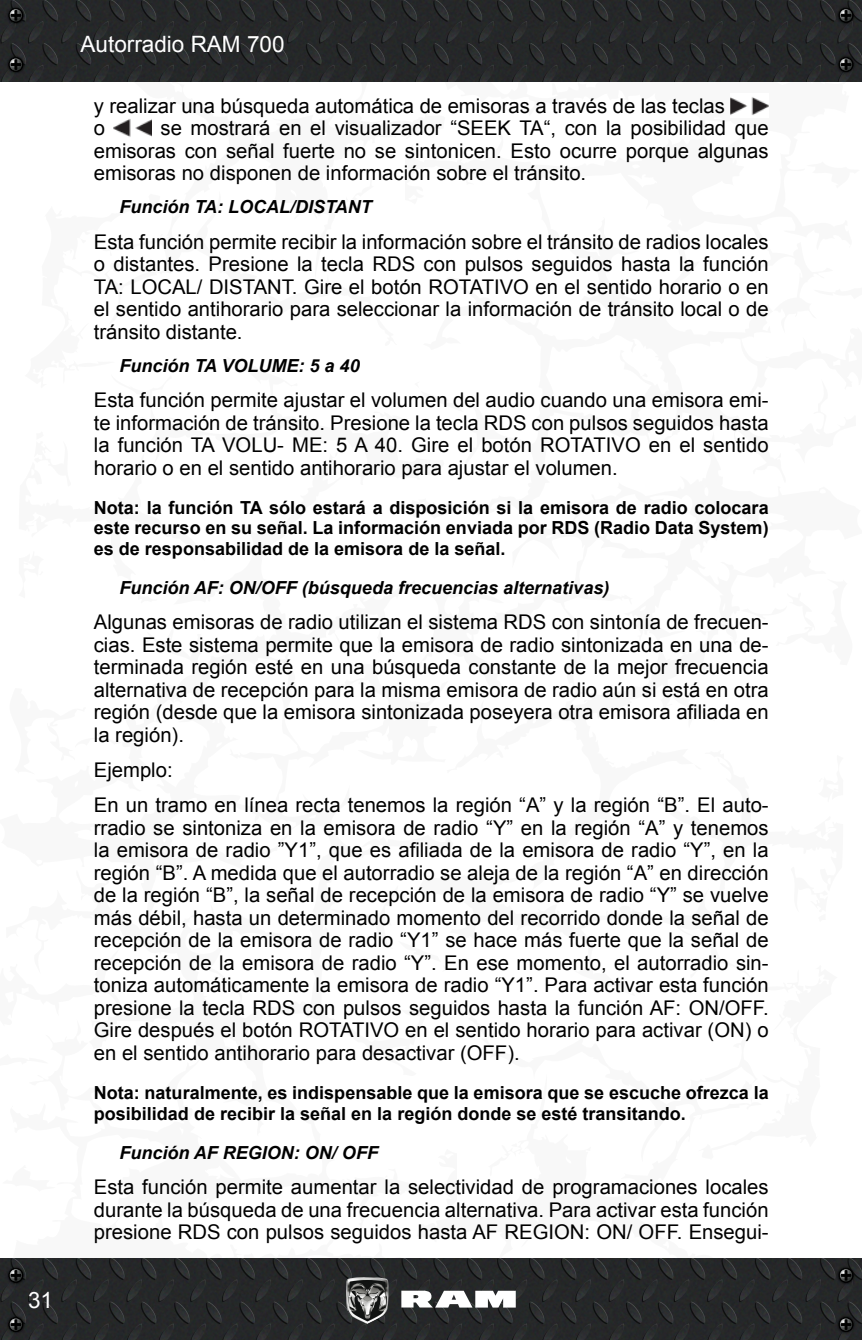
<style>
.page{position:relative;width:862px;height:1340px;background:#fff}
.page>*{position:absolute;margin:0;border:0;box-sizing:border-box;transform-origin:0 0}
.t1{font:22.5px "Arial";color:#fff}
._4_Normal{font:20.25px/22.5px "Arial";color:#000;text-align:justify}
._6_NOTA{font:700 18px/20.2px "Arial";color:#000;text-align:justify}
._3a_Negritas{font:italic 700 18px "Arial";color:#000}
</style>
<div class="page">
<svg style="left:861px;top:39px;width:1px;height:1259px"></svg>
<img style="left:0;top:0;width:861px;height:81px">
<img style="left:0;top:1258px;width:861px;height:81px">
<svg style="left:401px;top:1290px;width:114px;height:17px"></svg>
<img style="left:346px;top:1276px;width:42px;height:47px">
<img style="left:5px;top:4px;width:22px;height:22px">
<svg style="left:8px;top:8px;width:16px;height:15px"></svg>
<img style="left:5px;top:1264px;width:22px;height:22px">
<svg style="left:8px;top:1267px;width:16px;height:15px"></svg>
<img style="left:834px;top:4px;width:22px;height:22px">
<svg style="left:837px;top:8px;width:16px;height:15px"></svg>
<img style="left:834px;top:1264px;width:22px;height:22px">
<svg style="left:837px;top:1267px;width:16px;height:15px"></svg>
<img style="left:5px;top:53px;width:22px;height:23px">
<svg style="left:8px;top:57px;width:16px;height:15px"></svg>
<img style="left:5px;top:1313px;width:22px;height:22px">
<svg style="left:8px;top:1316px;width:16px;height:15px"></svg>
<img style="left:834px;top:53px;width:22px;height:23px">
<svg style="left:837px;top:57px;width:16px;height:15px"></svg>
<img style="left:834px;top:1313px;width:22px;height:22px">
<svg style="left:837px;top:1316px;width:16px;height:15px"></svg>
<img style="left:730px;top:97px;width:38px;height:18px">
<img style="left:114px;top:119px;width:38px;height:18px">
<p class="t1" style="left:28px;top:1284px;width:27px">31</p>
<p class="t1" style="left:80px;top:29px;width:205px">Autorradio RAM 700</p>
<p class="_4_Normal" style="left:94px;top:95px;width:632px">y realizar una búsqueda automática de emisoras a través de las teclas o</p>
<p class="_4_Normal" style="left:94px;top:117px;width:676px;text-indent:67px">se mostrará en el visualizador “SEEK TA“, con la posibilidad que emisoras con señal fuerte no se sintonicen. Esto ocurre porque algunas emisoras no disponen de información sobre el tránsito.</p>
<p class="_3a_Negritas" style="left:119px;top:195px;width:254px">Función TA: LOCAL/DISTANT</p>
<p class="_4_Normal" style="left:94px;top:231px;width:676px">Esta función permite recibir la información sobre el tránsito de radios locales o distantes. Presione la tecla RDS con pulsos seguidos hasta la función TA: LOCAL/ DISTANT. Gire el botón ROTATIVO en el sentido horario o en el sentido antihorario para seleccionar la información de tránsito local o de tránsito distante.</p>
<p class="_3a_Negritas" style="left:119px;top:353px;width:242px">Función TA VOLUME: 5 a 40</p>
<p class="_4_Normal" style="left:94px;top:389px;width:676px">Esta función permite ajustar el volumen del audio cuando una emisora emi&shy;te información de tránsito. Presione la tecla RDS con pulsos seguidos hasta la función TA VOLU- ME: 5 A 40. Gire el botón ROTATIVO en el sentido horario o en el sentido antihorario para ajustar el volumen.</p>
<p class="_6_NOTA" style="left:94px;top:498px;width:676px">Nota: la función TA sólo estará a disposición si la emisora de radio colocara este recurso en su señal. La información enviada por RDS (Radio Data System) es de responsabilidad de la emisora de la señal.</p>
<p class="_3a_Negritas" style="left:119px;top:575px;width:491px">Función AF: ON/OFF (búsqueda frecuencias alternativas)</p>
<p class="_4_Normal" style="left:94px;top:611px;width:676px">Algunas emisoras de radio utilizan el sistema RDS con sintonía de frecuen&shy;cias. Este sistema permite que la emisora de radio sintonizada en una de&shy;terminada región esté en una búsqueda constante de la mejor frecuencia alternativa de recepción para la misma emisora de radio aún si está en otra región (desde que la emisora sintonizada poseyera otra emisora afiliada en la región).</p>
<p class="_4_Normal" style="left:94px;top:759px;width:80px">Ejemplo:</p>
<p class="_4_Normal" style="left:94px;top:794px;width:676px">En un tramo en línea recta tenemos la región “A” y la región “B”. El auto&shy;rradio se sintoniza en la emisora de radio “Y” en la región “A” y tenemos la emisora de radio ”Y1”, que es afiliada de la emisora de radio “Y”, en la región “B”. A medida que el autorradio se aleja de la región “A” en dirección de la región “B”, la señal de recepción de la emisora de radio “Y” se vuelve más débil, hasta un determinado momento del recorrido donde la señal de recepción de la emisora de radio “Y1” se hace más fuerte que la señal de recepción de la emisora de radio “Y”. En ese momento, el autorradio sin&shy;toniza automáticamente la emisora de radio “Y1”. Para activar esta función presione la tecla RDS con pulsos seguidos hasta la función AF: ON/OFF.<br>Gire después el botón ROTATIVO en el sentido horario para activar (ON) o en el sentido antihorario para desactivar (OFF).</p>
<p class="_6_NOTA" style="left:94px;top:1083px;width:676px">Nota: naturalmente, es indispensable que la emisora que se escuche ofrezca la posibilidad de recibir la señal en la región donde se esté transitando.</p>
<p class="_3a_Negritas" style="left:119px;top:1140px;width:260px">Función AF REGION: ON/ OFF</p>
<p class="_4_Normal" style="left:94px;top:1176px;width:676px">Esta función permite aumentar la selectividad de programaciones locales durante la búsqueda de una frecuencia alternativa. Para activar esta función presione RDS con pulsos seguidos hasta AF REGION: ON/ OFF. Ensegui-</p>
</div>
